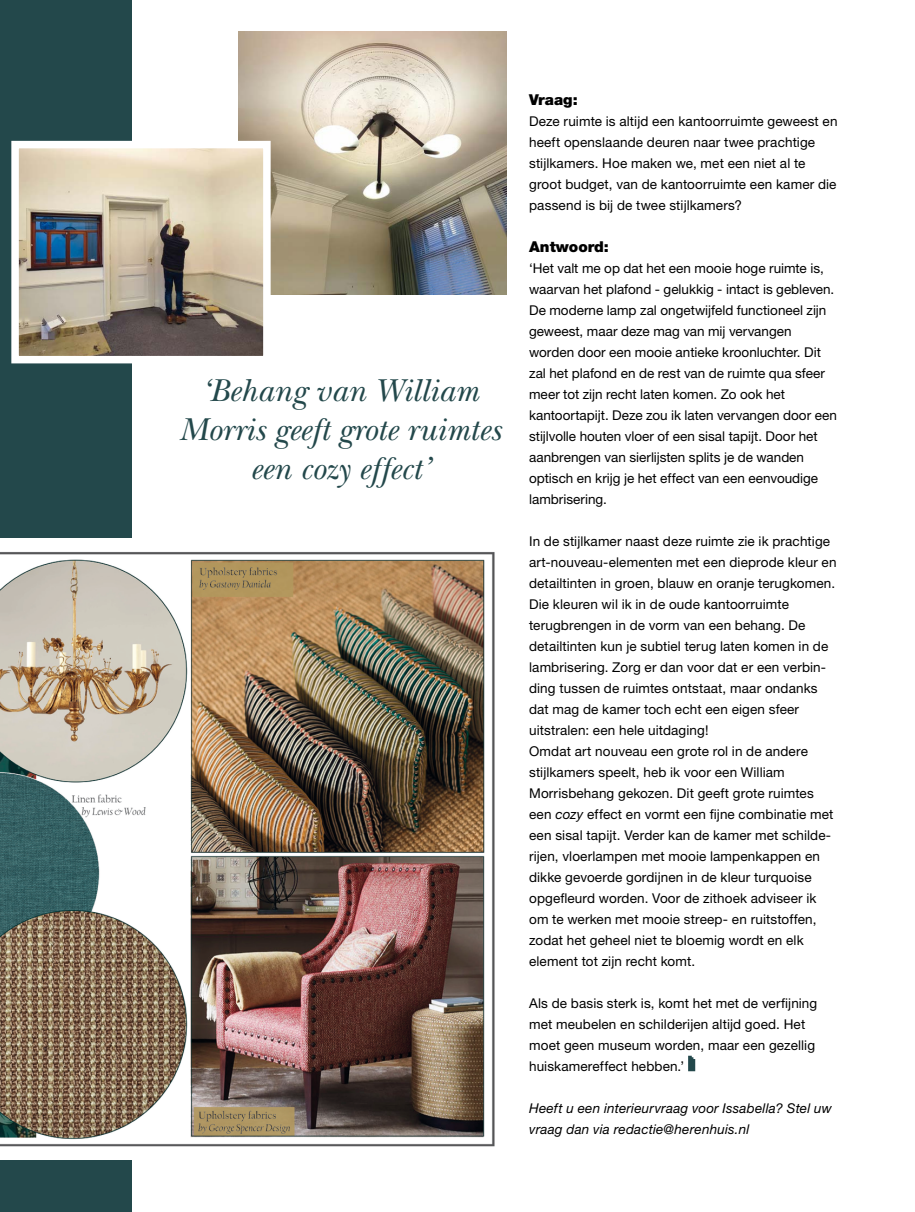
<style>
.page{position:relative;width:915px;height:1212px;background:#fff}
.page>*{position:absolute;margin:0;border:0;box-sizing:border-box;transform-origin:0 0}
.t1{font:italic 33px/39px "New Baskerville Std";color:#23484b;text-align:center}
.t2{font:900 15px "Helvetica Neue LT Std";color:#000}
.t3{font:13.5px/21px "Helvetica Neue LT Std";letter-spacing:.01em;color:#000}
.t4{font:italic 13.5px/21px "Helvetica Neue LT Std";letter-spacing:.015em;color:#000}
.s1{font-style:italic}
</style>
<div class="page">
<div style="left:0;top:0;width:131px;height:1212px;background:#23484b"></div>
<img style="left:238px;top:32px;width:268px;height:262px">
<img style="left:20px;top:150px;width:241px;height:204px">
<div style="left:11px;top:141px;width:259px;height:222px;border:8px solid #fff"></div>
<img style="left:0;top:539px;width:495px;height:621px">
<svg style="left:688px;top:1056px;width:7px;height:15px"></svg>
<h1 class="t1" style="left:178px;top:371px;width:324px">‘Behang van William<br>Morris geeft grote ruimtes een cozy effect’</h1>
<p class="t2" style="left:529px;top:91px;width:50px">Vraag:</p>
<p class="t3" style="left:529px;top:111px;width:310px">Deze ruimte is altijd een kantoorruimte geweest en heeft openslaande deuren naar twee prachtige stijlkamers. Hoe maken we, met een niet al te groot budget, van de kantoorruimte een kamer die passend is bij de twee stijlkamers?</p>
<p class="t2" style="left:529px;top:238px;width:81px">Antwoord:</p>
<p class="t3" style="left:529px;top:258px;width:309px">‘Het valt me op dat het een mooie hoge ruimte is, waarvan het plafond - gelukkig - intact is gebleven.<br>De moderne lamp zal ongetwijfeld functioneel zijn geweest, maar deze mag van mij vervangen worden door een mooie antieke kroonluchter. Dit zal het plafond en de rest van de ruimte qua sfeer meer tot zijn recht laten komen. Zo ook het kantoortapijt. Deze zou ik laten vervangen door een stijlvolle houten vloer of een sisal tapijt. Door het aanbrengen van sierlijsten splits je de wanden optisch en krijg je het effect van een eenvoudige lambrisering.</p>
<p class="t3" style="left:529px;top:531px;width:309px">In de stijlkamer naast deze ruimte zie ik prachtige art-nouveau-elementen met een dieprode kleur en detailtinten in groen, blauw en oranje terugkomen.<br>Die kleuren wil ik in de oude kantoorruimte terugbrengen in de vorm van een behang. De detailtinten kun je subtiel terug laten komen in de lambrisering. Zorg er dan voor dat er een verbin&shy;ding tussen de ruimtes ontstaat, maar ondanks dat mag de kamer toch echt een eigen sfeer uitstralen: een hele uitdaging!<br>Omdat art nouveau een grote rol in de andere stijlkamers speelt, heb ik voor een William Morrisbehang gekozen. Dit geeft grote ruimtes een <span class="s1">cozy</span> effect en vormt een fijne combinatie met een sisal tapijt. Verder kan de kamer met schilde&shy;rijen, vloerlampen met mooie lampenkappen en dikke gevoerde gordijnen in de kleur turquoise opgefleurd worden. Voor de zithoek adviseer ik om te werken met mooie streep- en ruitstoffen, zodat het geheel niet te bloemig wordt en elk element tot zijn recht komt.</p>
<p class="t3" style="left:529px;top:993px;width:289px">Als de basis sterk is, komt het met de verfijning met meubelen en schilderijen altijd goed. Het moet geen museum worden, maar een gezellig huiskamereffect hebben.’</p>
<p class="t4" style="left:529px;top:1098px;width:304px">Heeft u een interieurvraag voor Issabella? Stel uw vraag dan via redactie@herenhuis.nl</p>
</div>
